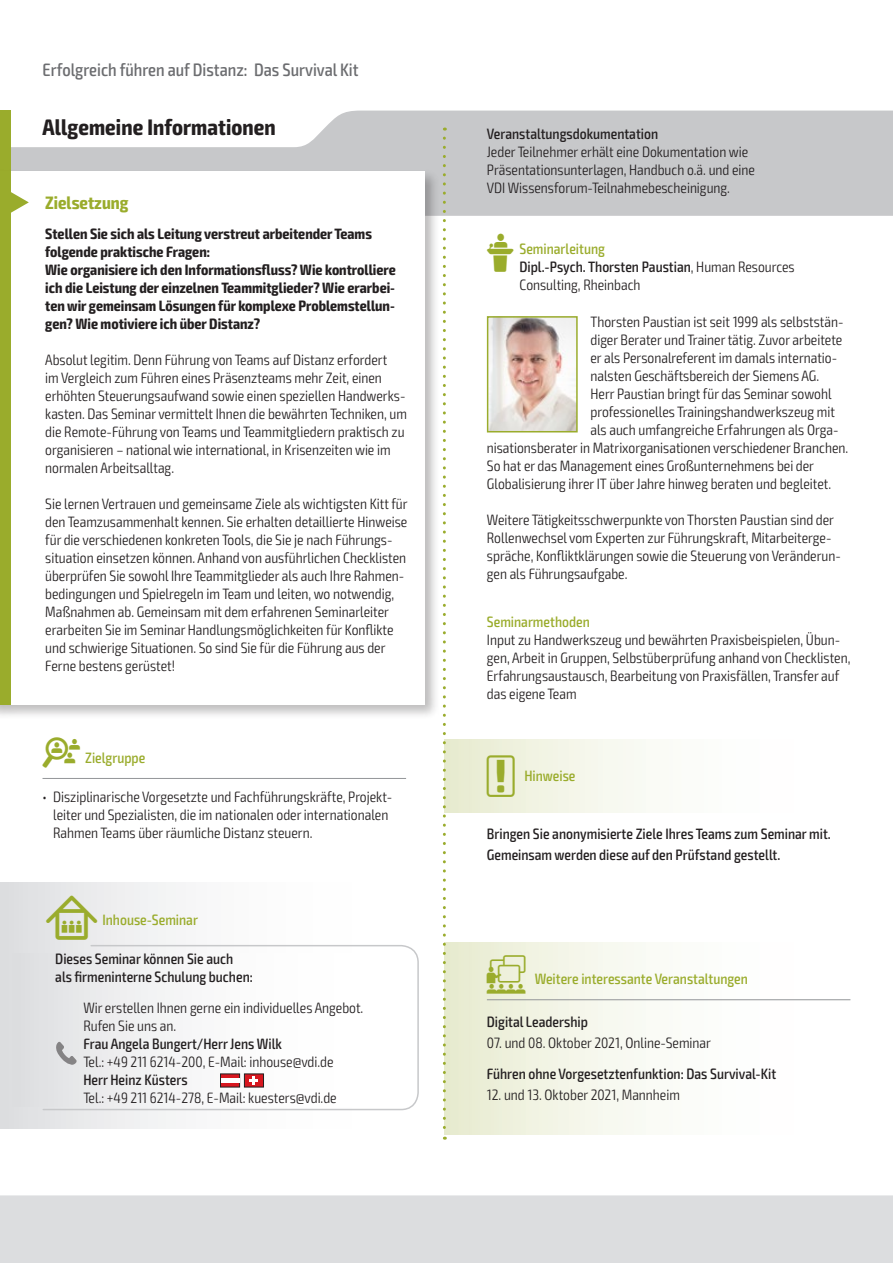
<style>
.page{position:relative;width:893px;height:1263px;background:#fff}
.page>*{position:absolute;margin:0;border:0;box-sizing:border-box;transform-origin:0 0}
.t1{font:700 condensed 22.5px "Exo 2";letter-spacing:.005em;color:#231f20}
.t2{font:500 condensed 18px "Exo 2";color:#6c6d70}
.t3{font:700 condensed 18px "Exo 2";color:#9aac2c}
.t4{font:300 condensed 15px/18px "Exo 2";color:#231f20}
.t5{font:500 condensed 15px/21px "Exo 2";color:#231f20}
.t6{font:700 condensed 15px/18px "Exo 2";color:#231f20}
.t7{font:500 condensed 15px "Exo 2";color:#9aac2c}
.s1{font-family:"VDI Iconset S4 A Regular";font-weight:400;font-stretch:normal}
.s2{font-weight:500}
.s3{font-family:"VDI Iconset S4 A Regular";font-weight:400;font-stretch:normal;font-size:15.45px}
.s4{font-family:"VDI Iconset S4 A Regular";font-weight:400;font-stretch:normal;font-size:19.5px}
</style>
<div class="page">
<div style="left:0;top:1195px;width:893px;height:68px;background:#dcdddf"></div>
<svg style="left:11px;top:111px;width:881px;height:105px;fill:#c7c8ca"></svg>
<hr style="left:892px;top:111px;width:1px;height:105px;background:#9aac2c">
<div style="left:0;top:111px;width:11px;height:63px;background:#9aac2c"></div>
<div style="left:0;top:168px;width:440px;height:553px;background:#231f20;opacity:.3"></div>
<div style="left:0;top:171px;width:424px;height:534px;background:#fff"></div>
<div style="left:0;top:171px;width:11px;height:534px;background:#9aac2c"></div>
<svg style="left:11px;top:192px;width:18px;height:21px"></svg>
<hr style="left:43px;top:778px;width:363px;height:1px;background:#939598">
<div style="left:444px;top:942px;width:406px;height:192px;background:linear-gradient(to right,#ebeed7,#fff)"></div>
<hr style="left:487px;top:999px;width:363px;height:1px;background:#939598">
<img style="left:490px;top:319px;width:85px;height:110px">
<div style="left:487px;top:316px;width:91px;height:116px;border:2px solid #9aac2c"></div>
<div style="left:444px;top:739px;width:406px;height:74px;background:linear-gradient(to right,#ebeed7,#fff)"></div>
<div style="left:0;top:882px;width:419px;height:247px;background:linear-gradient(to right,#e2e3e5,#fff)"></div>
<svg style="left:42px;top:944px;width:377px;height:167px"></svg>
<div style="left:13px;top:954px;width:382px;height:152px;background:linear-gradient(to right,#e3e3e5,#fff)"></div>
<svg style="left:220px;top:1073px;width:44px;height:14px"></svg>
<hr style="left:221px;top:1078px;width:18px;height:4px;background:#fff">
<svg style="left:56px;top:1042px;width:21px;height:23px"></svg>
<svg style="left:443px;top:138px;width:3px;height:1002px"></svg>
<p class="t2" style="left:43px;top:59px;width:318px">Erfolgreich führen auf Distanz: Das Survival Kit</p>
<h1 class="t1" style="left:43px;top:113px;width:235px">Allgemeine Informationen</h1>
<p class="t5" style="left:487px;top:124px;width:173px">Veranstaltungsdokumentation</p>
<p class="t4" style="left:487px;top:143px;width:270px">Jeder Teilnehmer erhält eine Dokumentation wie<br>Präsentationsunterlagen, Handbuch o.ä. und eine<br>VDI Wissensforum-Teilnahmebescheinigung.</p>
<p class="t6" style="left:45px;top:225px;width:352px">Stellen Sie sich als Leitung verstreut arbeitender Teams folgende praktische Fragen:<br>Wie organisiere ich den Informationsfluss? Wie kontrolliere ich die Leistung der einzelnen Teammitglieder? Wie erarbei&shy;ten wir gemeinsam Lösungen für komplexe Problemstellun&shy;gen? Wie motiviere ich über Distanz?</p>
<p class="t4" style="left:45px;top:351px;width:363px">Absolut legitim. Denn Führung von Teams auf Distanz erfordert<br>im Vergleich zum Führen eines Präsenzteams mehr Zeit, einen erhöhten Steuerungsaufwand sowie einen speziellen Handwerks&shy;kasten. Das Seminar vermittelt Ihnen die bewährten Techniken, um die Remote-Führung von Teams und Teammitgliedern praktisch zu organisieren – national wie international, in Krisenzeiten wie im normalen Arbeitsalltag.</p>
<p class="t4" style="left:45px;top:495px;width:364px">Sie lernen Vertrauen und gemeinsame Ziele als wichtigsten Kitt für den Teamzusammenhalt kennen. Sie erhalten detaillierte Hinweise für die verschiedenen konkreten Tools, die Sie je nach Führungs&shy;situation einsetzen können. Anhand von ausführlichen Checklisten überprüfen Sie sowohl Ihre Teammitglieder als auch Ihre Rahmen&shy;bedingungen und Spielregeln im Team und leiten, wo notwendig, Maßnahmen ab. Gemeinsam mit dem erfahrenen Seminarleiter erarbeiten Sie im Seminar Handlungsmöglichkeiten für Konflikte und schwierige Situationen. So sind Sie für die Führung aus der Ferne bestens gerüstet!</p>
<p class="t3" style="left:45px;top:192px;width:85px">Zielsetzung</p>
<p class="t7" style="left:487px;top:240px;width:120px"><span class="s1">L</span> Seminarleitung</p>
<p class="t4" style="left:519px;top:258px;width:277px"><span class="s2">Dipl.-Psych. Thorsten Paustian</span>, Human Resources<br>Consulting, Rheinbach</p>
<p class="t4" style="left:590px;top:313px;width:254px">Thorsten Paustian ist seit 1999 als selbststän-</p>
<p class="t4" style="left:590px;top:331px;width:253px">diger Berater und Trainer tätig. Zuvor arbeitete</p>
<p class="t4" style="left:590px;top:349px;width:248px">er als Personalreferent im damals internatio-</p>
<p class="t4" style="left:590px;top:367px;width:230px">nalsten Geschäftsbereich der Siemens AG.</p>
<p class="t4" style="left:590px;top:385px;width:243px">Herr Paustian bringt für das Seminar sowohl</p>
<p class="t4" style="left:590px;top:403px;width:246px">professionelles Trainingshandwerkszeug mit</p>
<p class="t4" style="left:590px;top:421px;width:250px">als auch umfangreiche Erfahrungen als Orga-</p>
<p class="t4" style="left:487px;top:439px;width:363px">nisationsberater in Matrixorganisationen verschiedener Branchen.</p>
<p class="t4" style="left:487px;top:457px;width:329px">So hat er das Management eines Großunternehmens bei der</p>
<p class="t4" style="left:487px;top:475px;width:346px">Globalisierung ihrer IT über Jahre hinweg beraten und begleitet.</p>
<p class="t4" style="left:487px;top:511px;width:355px">Weitere Tätigkeitsschwerpunkte von Thorsten Paustian sind der Rollenwechsel vom Experten zur Führungskraft, Mitarbeiterge&shy;spräche, Konfliktklärungen sowie die Steuerung von Veränderun&shy;gen als Führungsaufgabe.</p>
<p class="t7" style="left:487px;top:613px;width:104px">Seminarmethoden</p>
<p class="t4" style="left:487px;top:631px;width:365px">Input zu Handwerkszeug und bewährten Praxisbeispielen, Übun&shy;gen, Arbeit in Gruppen, Selbstüberprüfung anhand von Checklisten, Erfahrungsaustausch, Bearbeitung von Praxisfällen, Transfer auf das eigene Team</p>
<p class="t7" style="left:43px;top:749px;width:104px"><span class="s1">Z</span> Zielgruppe</p>
<p class="t4" style="left:53px;top:788px;width:341px;text-indent:-11px">• Disziplinarische Vorgesetzte und Fachführungskräfte, Projekt&shy;leiter und Spezialisten, die im nationalen oder internationalen<br>Rahmen Teams über räumliche Distanz steuern.</p>
<p class="t7" style="left:46px;top:911px;width:153px"><span class="s3">I</span> Inhouse-Seminar</p>
<p class="t5" style="left:55px;top:950px;width:199px;line-height:18px">Dieses Seminar können Sie auch als firmeninterne Schulung buchen:</p>
<p class="t4" style="left:83px;top:999px;width:282px">Wir erstellen Ihnen gerne ein individuelles Angebot.<br>Rufen Sie uns an.</p>
<p class="t5" style="left:83px;top:1034px;width:200px">Frau Angela Bungert/Herr Jens Wilk</p>
<p class="t4" style="left:83px;top:1053px;width:252px">Tel.: +49 211 6214-200, E-Mail: inhouse@vdi.de</p>
<p class="t5" style="left:83px;top:1070px;width:106px">Herr Heinz Küsters</p>
<p class="t4" style="left:83px;top:1089px;width:255px">Tel.: +49 211 6214-278, E-Mail: kuesters@vdi.de</p>
<p class="t7" style="left:487px;top:767px;width:90px"><span class="s4">!</span> Hinweise</p>
<p class="t5" style="left:487px;top:823px;width:345px">Bringen Sie anonymisierte Ziele Ihres Teams zum Seminar mit.<br>Gemeinsam werden diese auf den Prüfstand gestellt.</p>
<p class="t7" style="left:487px;top:970px;width:263px"><span class="s4">W</span> Weitere interessante Veranstaltungen</p>
<p class="t5" style="left:487px;top:1011px;width:102px">Digital Leadership</p>
<p class="t4" style="left:487px;top:1034px;width:226px">07. und 08. Oktober 2021, Online-Seminar</p>
<p class="t5" style="left:487px;top:1064px;width:291px">Führen ohne Vorgesetztenfunktion: Das Survival-Kit</p>
<p class="t4" style="left:487px;top:1086px;width:195px">12. und 13. Oktober 2021, Mannheim</p>
</div>
